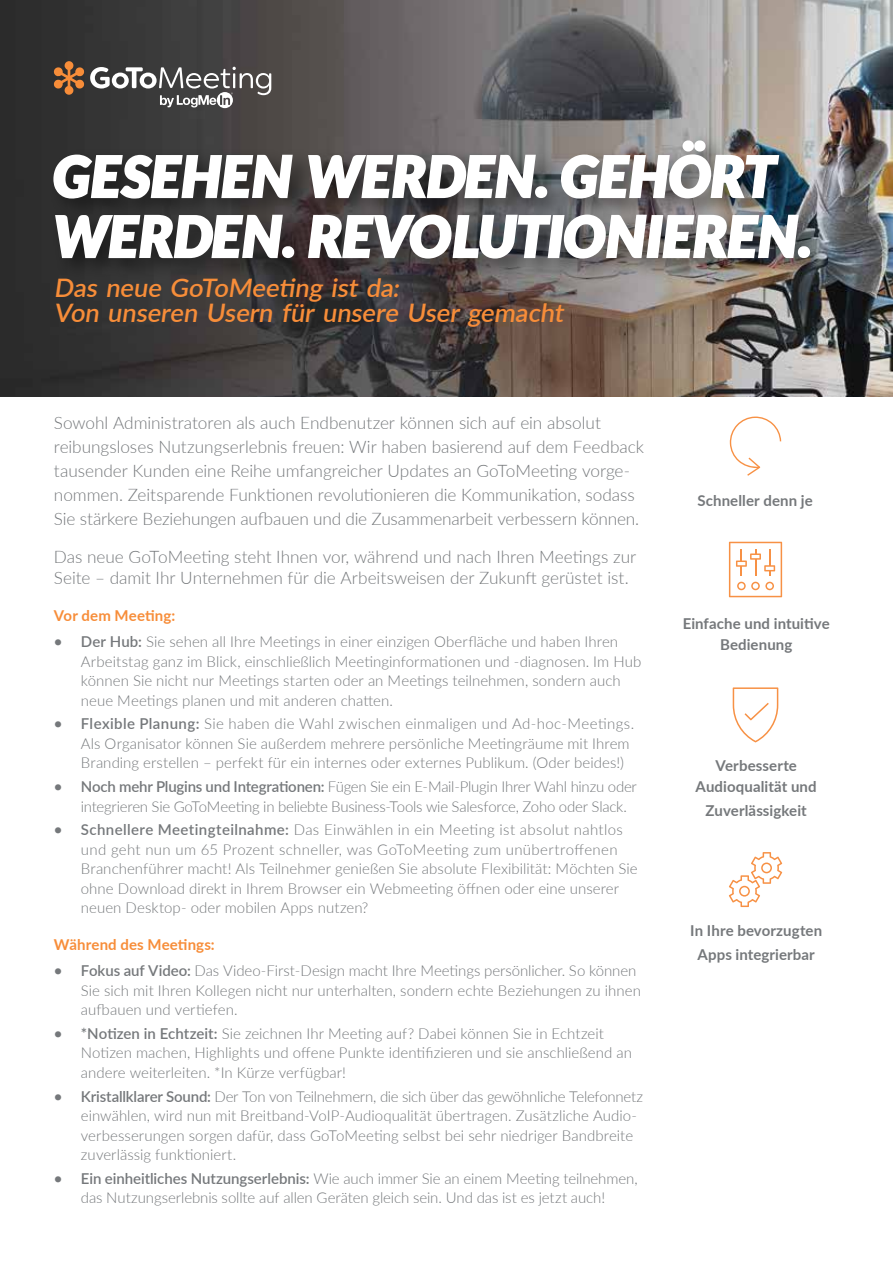
<style>
.page{position:relative;width:893px;height:1263px;background:#fff}
.page>*{position:absolute;margin:0;border:0;box-sizing:border-box;transform-origin:0 0}
.t1{font:800 75px/60px "Kick Some";letter-spacing:-.005em;color:#fff}
.t2{font:600 25.5px/25.5px "Lato";color:#f78d39}
.t3{font:300 17.25px/24px "Lato";letter-spacing:-.005em;color:#75787b}
.t4{font:300 15px/19.5px "Lato";color:#75787b}
.t5{font:300 15px/19.5px "Lato";letter-spacing:-.02em;color:#75787b}
.t6{font:700 15px/21.6px "Lato";letter-spacing:.005em;color:#75787b;text-align:center}
.t7{font:700 15px "Lato";letter-spacing:.01em;color:#f78d39}
.s1{font-weight:600}
</style>
<div class="page">
<img style="left:0;top:0;width:893px;height:396px">
<div style="left:49px;top:134px;width:786px;height:148px;background:#000;opacity:.5"></div>
<svg style="left:53px;top:61px;width:218px;height:47px;background:#67615d"></svg>
<svg style="left:733px;top:687px;width:45px;height:55px"></svg>
<svg style="left:729px;top:852px;width:53px;height:55px"></svg>
<svg style="left:729px;top:542px;width:53px;height:55px"></svg>
<svg style="left:730px;top:416px;width:51px;height:60px"></svg>
<h1 class="t1" style="left:54px;top:143px;width:757px">GESEHEN WERDEN. GEHÖRT<br>WERDEN. REVOLUTIONIEREN.</h1>
<h2 class="t2" style="left:54px;top:274px;width:516px">Das neue GoToMeeting ist da:<br>Von unseren Usern für unsere User gemacht</h2>
<p class="t3" style="left:54px;top:410px;width:592px">Sowohl Administratoren als auch Endbenutzer können sich auf ein absolut reibungsloses Nutzungserlebnis freuen: Wir haben basierend auf dem Feedback tausender Kunden eine Reihe umfangreicher Updates an GoToMeeting vorge&shy;nommen. Zeitsparende Funktionen revolutionieren die Kommunikation, sodass Sie stärkere Beziehungen aufbauen und die Zusammenarbeit verbessern können.</p>
<p class="t3" style="left:54px;top:546px;width:584px;line-height:21px">Das neue GoToMeeting steht Ihnen vor, während und nach Ihren Meetings zur<br>Seite – damit Ihr Unternehmen für die Arbeitsweisen der Zukunft gerüstet ist.</p>
<p class="t7" style="left:54px;top:604px;width:123px">Vor dem Meeting:</p>
<p class="t4" style="left:81px;top:631px;width:562px;text-indent:-27px"><span class="s1">• Der Hub:</span> Sie sehen all Ihre Meetings in einer einzigen Oberfläche und haben Ihren Arbeitstag ganz im Blick, einschließlich Meetinginformationen und -diagnosen. Im Hub können Sie nicht nur Meetings starten oder an Meetings teilnehmen, sondern auch neue Meetings planen und mit anderen chatten.</p>
<p class="t4" style="left:81px;top:714px;width:555px;text-indent:-27px"><span class="s1">• Flexible Planung:</span> Sie haben die Wahl zwischen einmaligen und Ad-hoc-Meetings.<br>Als Organisator können Sie außerdem mehrere persönliche Meetingräume mit Ihrem<br>Branding erstellen – perfekt für ein internes oder externes Publikum. (Oder beides!)</p>
<p class="t5" style="left:81px;top:776px;width:558px;text-indent:-27px"><span class="s1">• Noch mehr Plugins und Integrationen:</span> Fügen Sie ein E-Mail-Plugin Ihrer Wahl hinzu oder integrieren Sie GoToMeeting in beliebte Business-Tools wie Salesforce, Zoho oder Slack.</p>
<p class="t4" style="left:81px;top:820px;width:558px;text-indent:-27px"><span class="s1">• Schnellere Meetingteilnahme:</span> Das Einwählen in ein Meeting ist absolut nahtlos und geht nun um 65 Prozent schneller, was GoToMeeting zum unübertroffenen Branchenführer macht! Als Teilnehmer genießen Sie absolute Flexibilität: Möchten Sie ohne Download direkt in Ihrem Browser ein Webmeeting öffnen oder eine unserer neuen Desktop- oder mobilen Apps nutzen?</p>
<p class="t7" style="left:54px;top:933px;width:162px">Während des Meetings:</p>
<p class="t4" style="left:81px;top:960px;width:562px;text-indent:-27px"><span class="s1">• Fokus auf Video:</span> Das Video-First-Design macht Ihre Meetings persönlicher. So können<br>Sie sich mit Ihren Kollegen nicht nur unterhalten, sondern echte Beziehungen zu ihnen aufbauen und vertiefen.</p>
<p class="t4" style="left:81px;top:1023px;width:553px;text-indent:-27px"><span class="s1">• *Notizen in Echtzeit:</span> Sie zeichnen Ihr Meeting auf? Dabei können Sie in Echtzeit<br>Notizen machen, Highlights und offene Punkte identifizieren und sie anschließend an andere weiterleiten. *In Kürze verfügbar!</p>
<p class="t4" style="left:81px;top:1086px;width:564px;text-indent:-27px"><span class="s1">• Kristallklarer Sound:</span> Der Ton von Teilnehmern, die sich über das gewöhnliche Telefonnetz einwählen, wird nun mit Breitband-VoIP-Audioqualität übertragen. Zusätzliche Audio&shy;verbesserungen sorgen dafür, dass GoToMeeting selbst bei sehr niedriger Bandbreite zuverlässig funktioniert.</p>
<p class="t4" style="left:54px;top:1168px;width:585px;text-align:center"><span class="s1">• Ein einheitliches Nutzungserlebnis:</span> Wie auch immer Sie an einem Meeting teilnehmen, das Nutzungserlebnis sollte auf allen Geräten gleich sein. Und das ist es jetzt auch!</p>
<p class="t6" style="left:697px;top:489px;width:117px">Schneller denn je</p>
<p class="t6" style="left:683px;top:612px;width:148px">Einfache und intuitive<br>Bedienung</p>
<p class="t6" style="left:696px;top:755px;width:123px;line-height:21px">Verbesserte<br>Audioqualität und</p>
<p class="t6" style="left:705px;top:799px;width:103px">Zuverlässigkeit</p>
<p class="t6" style="left:690px;top:918px;width:133px;line-height:24px">In Ihre bevorzugten<br>Apps integrierbar</p>
</div>
